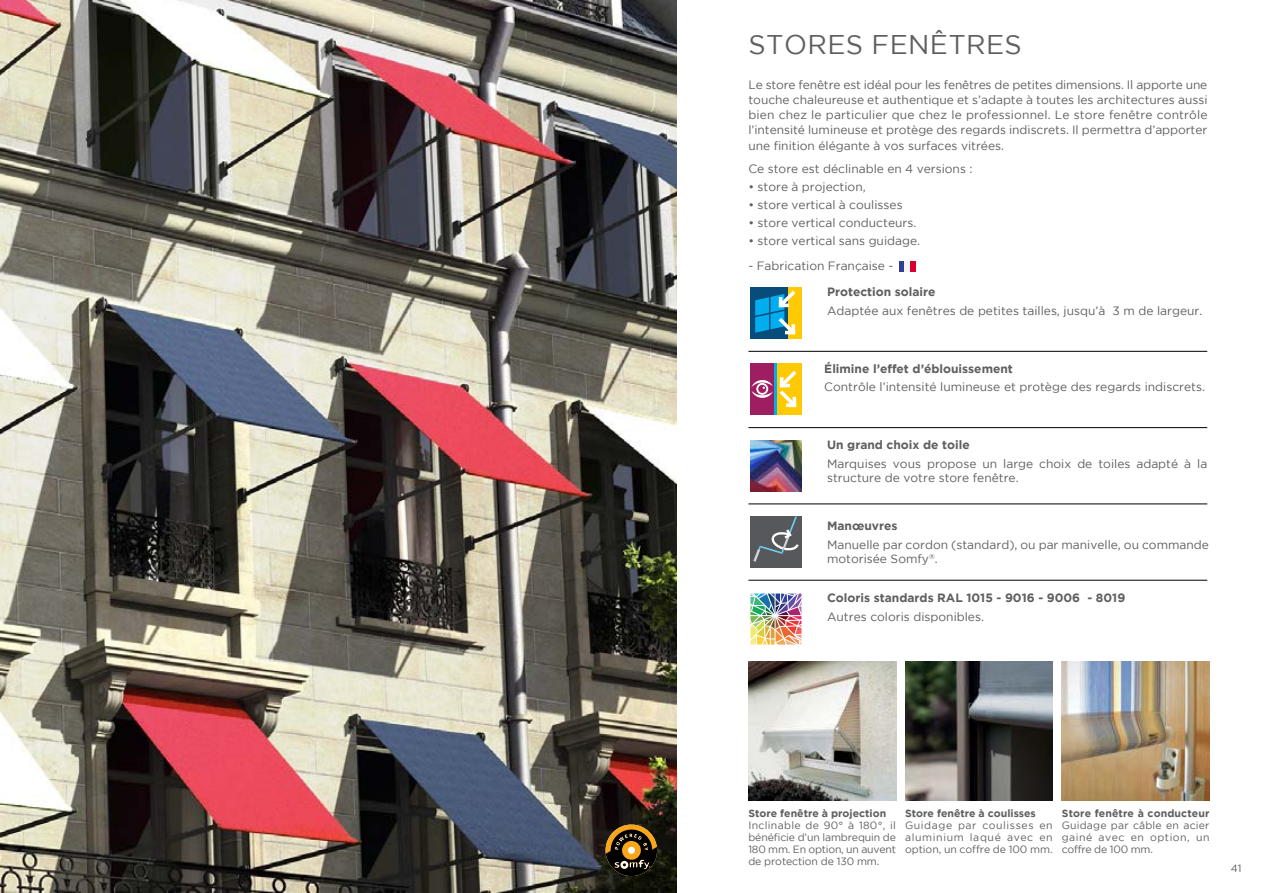
<style>
.page{position:relative;width:1263px;height:893px;background:#fff}
.page>*{position:absolute;margin:0;border:0;box-sizing:border-box;transform-origin:0 0}
.t1{font:27px "Gotham";color:#5e5f61}
.t2{font:12px/15px "Gotham";color:#5e5f61}
.t3{font:700 12px "Gotham";color:#5e5f61}
.t4{font:10.5px/12px "Gotham";letter-spacing:-.005em;color:#5e5f61;text-align:justify}
.t5{font:700 10.5px "Gotham";color:#5e5f61}
</style>
<div class="page">
<hr style="left:748px;top:351px;width:459px;height:1px;background:#000">
<hr style="left:748px;top:427px;width:459px;height:1px;background:#000">
<hr style="left:748px;top:504px;width:459px;height:1px;background:#000">
<hr style="left:748px;top:580px;width:459px;height:1px;background:#000">
<img style="left:750px;top:440px;width:51px;height:51px">
<div style="left:777px;top:364px;width:24px;height:51px;background:#ffca04"></div>
<div style="left:750px;top:364px;width:25px;height:51px;background:#9e1e62"></div>
<hr style="left:775px;top:364px;width:2px;height:51px;background:#00adef">
<svg style="left:779px;top:371px;width:17px;height:36px"></svg>
<svg style="left:751px;top:380px;width:22px;height:18px"></svg>
<div style="left:776px;top:288px;width:25px;height:51px;background:#ffca04"></div>
<div style="left:750px;top:288px;width:37px;height:51px;background:#074c7a"></div>
<svg style="left:755px;top:291px;width:40px;height:44px"></svg>
<div style="left:750px;top:517px;width:51px;height:51px;background:#57585b"></div>
<svg style="left:753px;top:517px;width:46px;height:45px"></svg>
<img style="left:905px;top:661px;width:148px;height:140px">
<img style="left:1062px;top:661px;width:147px;height:140px">
<img style="left:748px;top:661px;width:148px;height:140px">
<img style="left:0;top:0;width:676px;height:893px">
<svg style="left:606px;top:824px;width:51px;height:52px;background:#543f1a"></svg>
<div style="left:899px;top:261px;width:5px;height:11px;background:#333d93"></div>
<div style="left:904px;top:261px;width:6px;height:11px;background:#f4f4f4"></div>
<div style="left:910px;top:261px;width:6px;height:11px;background:#d80030"></div>
<img style="left:750px;top:593px;width:52px;height:52px">
<h1 class="t1" style="left:749px;top:29px;width:20px">stores</h1>
<h1 class="t1" style="left:872px;top:29px;width:96px">fen êtres</h1>
<p class="t2" style="left:748px;top:77px;width:461px;text-align:justify">Le store fenêtre est idéal pour les fenêtres de petites dimensions. Il apporte une touche chaleureuse et authentique et s’adapte à toutes les architectures aussi bien chez le particulier que chez le professionnel. Le store fenêtre contrôle l’intensité lumineuse et protège des regards indiscrets. Il permettra d’apporter</p>
<p class="t2" style="left:748px;top:135px;width:257px;line-height:22.2px">une finition élégante à vos surfaces vitrées.<br>Ce store est déclinable en 4 versions :</p>
<p class="t2" style="left:748px;top:179px;width:119px">• store à projection,</p>
<p class="t2" style="left:748px;top:197px;width:156px">• store vertical à coulisses</p>
<p class="t2" style="left:748px;top:215px;width:169px">• store vertical conducteurs.</p>
<p class="t2" style="left:748px;top:233px;width:173px">• store vertical sans guidage.</p>
<p class="t2" style="left:748px;top:258px;width:146px">- Fabrication Française -</p>
<p class="t3" style="left:827px;top:285px;width:110px">Protection solaire</p>
<p class="t2" style="left:827px;top:303px;width:377px">Adaptée aux fenêtres de petites tailles, jusqu’à 3 m de largeur.</p>
<p class="t3" style="left:824px;top:362px;width:190px">Élimine l’effet d’éblouissement</p>
<p class="t2" style="left:824px;top:379px;width:382px">Contrôle l’intensité lumineuse et protège des regards indiscrets.</p>
<p class="t3" style="left:827px;top:438px;width:144px">Un grand choix de toile</p>
<p class="t2" style="left:827px;top:456px;width:382px;line-height:14.4px">Marquises vous propose un large choix de toiles adapté à la structure de votre store fenêtre.</p>
<p class="t3" style="left:827px;top:519px;width:72px">Manœuvres</p>
<p class="t2" style="left:827px;top:537px;width:383px;line-height:14.4px">Manuelle par cordon (standard), ou par manivelle, ou commande motorisée Somfy<sup>®</sup>.</p>
<p class="t3" style="left:827px;top:591px;width:300px">Coloris standards RAL 1015 - 9016 - 9006 - 8019</p>
<p class="t2" style="left:827px;top:609px;width:158px">Autres coloris disponibles.</p>
<p class="t5" style="left:748px;top:807px;width:139px">Store fenêtre à projection</p>
<p class="t4" style="left:748px;top:819px;width:149px">Inclinable de 90° à 180°, il bénéficie d’un lambrequin de 180 mm. En option, un auvent de protection de 130 mm.</p>
<p class="t5" style="left:905px;top:807px;width:132px">Store fenêtre à coulisses</p>
<p class="t4" style="left:905px;top:819px;width:149px">Guidage par coulisses en aluminium laqué avec en option, un coffre de 100 mm.</p>
<p class="t5" style="left:1062px;top:807px;width:149px">Store fenêtre à conducteur</p>
<p class="t4" style="left:1062px;top:819px;width:149px">Guidage par câble en acier gainé avec en option, un coffre de 100 mm.</p>
<p class="t4" style="left:1231px;top:862px;width:12px">41</p>
</div>
